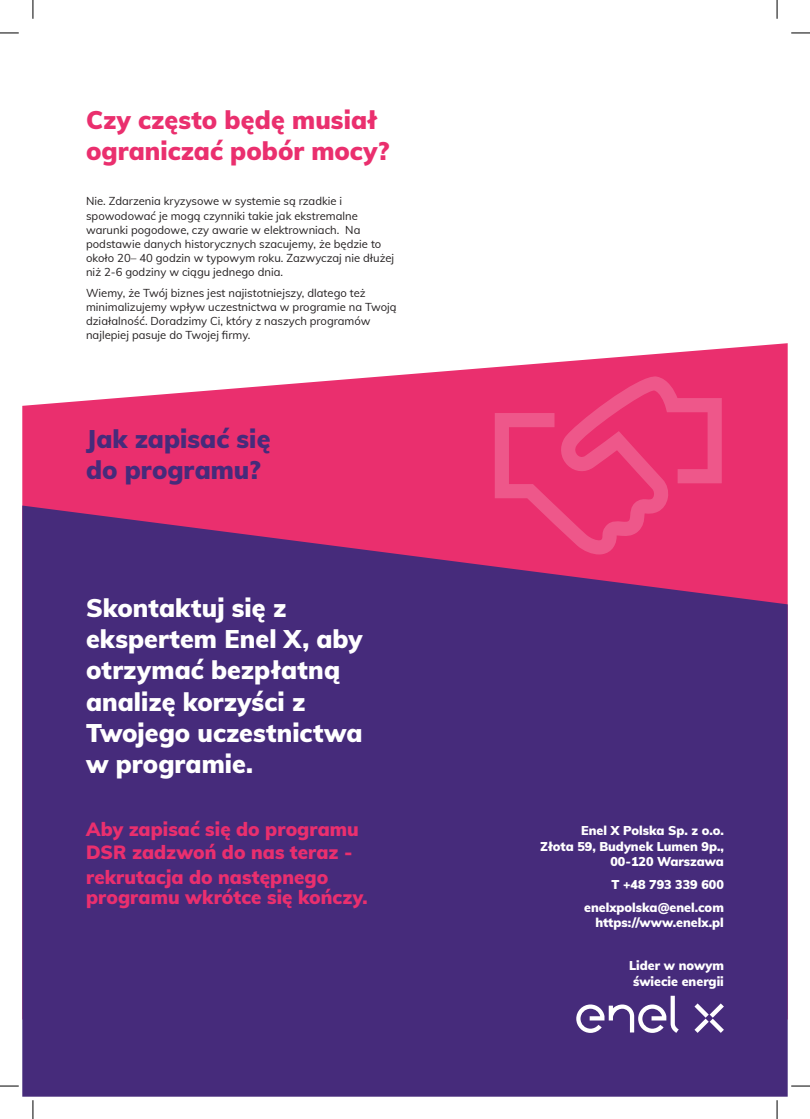
<style>
.page{position:relative;width:810px;height:1119px;background:#fff}
.page>*{position:absolute;margin:0;border:0;box-sizing:border-box;transform-origin:0 0}
.t1{font:900 25px/31.2px "Muli";color:#fff}
.t2{font:900 25px/31.2px "Muli";letter-spacing:.005em;color:#ea2f6e}
.t3{font:900 25px/31.2px "Muli";letter-spacing:.005em;color:#462b7b}
.t4{font:900 18.75px/23.9px "Muli";letter-spacing:.005em;color:#ea2f6e}
.t5{font:900 12.5px/15.6px "Muli";color:#fff;text-align:right}
.t6{font:11.25px/14px "Muli";color:#231f20}
</style>
<div class="page">
<svg style="left:22px;top:343px;width:766px;height:162px;fill:#ea2f6e"></svg>
<div style="left:22px;top:505px;width:766px;height:591px;background:#462b7b"></div>
<svg style="left:495px;top:375px;width:227px;height:179px;background:#eb3975"></svg>
<svg style="left:694px;top:1003px;width:30px;height:29px"></svg>
<svg style="left:576px;top:995px;width:103px;height:37px"></svg>
<svg style="left:0;top:32px;width:19px;height:2px"></svg>
<svg style="left:791px;top:32px;width:19px;height:2px"></svg>
<svg style="left:0;top:1085px;width:19px;height:1px"></svg>
<svg style="left:791px;top:1085px;width:19px;height:1px"></svg>
<svg style="left:32px;top:0;width:2px;height:19px"></svg>
<svg style="left:32px;top:1100px;width:2px;height:18px"></svg>
<svg style="left:776px;top:0;width:2px;height:19px"></svg>
<svg style="left:776px;top:1100px;width:2px;height:18px"></svg>
<h1 class="t2" style="left:86px;top:103px;width:305px">Czy często będę musiał ograniczać pobór mocy?</h1>
<p class="t6" style="left:86px;top:194px;width:310px">Nie. Zdarzenia kryzysowe w systemie są rzadkie i spowodować je mogą czynniki takie jak ekstremalne warunki pogodowe, czy awarie w elektrowniach. Na podstawie danych historycznych szacujemy, że będzie to około 20– 40 godzin w typowym roku. Zazwyczaj nie dłużej niż 2-6 godziny w ciągu jednego dnia.</p>
<p class="t6" style="left:86px;top:285px;width:312px">Wiemy, że Twój biznes jest najistotniejszy, dlatego też minimalizujemy wpływ uczestnictwa w programie na Twoją działalność. Doradzimy Ci, który z naszych programów najlepiej pasuje do Twojej firmy.</p>
<h1 class="t3" style="left:86px;top:422px;width:186px">Jak zapisać się do programu?</h1>
<h1 class="t1" style="left:86px;top:591px;width:278px">Skontaktuj się z ekspertem Enel X, aby otrzymać bezpłatną analizę korzyści z<br>Twojego uczestnictwa w programie.</h1>
<h2 class="t4" style="left:86px;top:816px;width:274px">Aby zapisać się do programu<br>DSR zadzwoń do nas teraz - rekrutacja do następnego</h2>
<h2 class="t4" style="left:86px;top:884px;width:283px">programu wkrótce się kończy.</h2>
<p class="t5" style="left:540px;top:822px;width:185px">Enel X Polska Sp. z o.o.<br>Złota 59, Budynek Lumen 9p.,<br>00-120 Warszawa</p>
<p class="t5" style="left:584px;top:872px;width:141px;line-height:22.8px">T +48 793 339 600 enelxpolska@enel.com</p>
<p class="t5" style="left:595px;top:914px;width:130px">https://www.enelx.pl</p>
<p class="t5" style="left:629px;top:956px;width:96px;text-align:center">Lider w nowym świecie energii</p>
</div>
